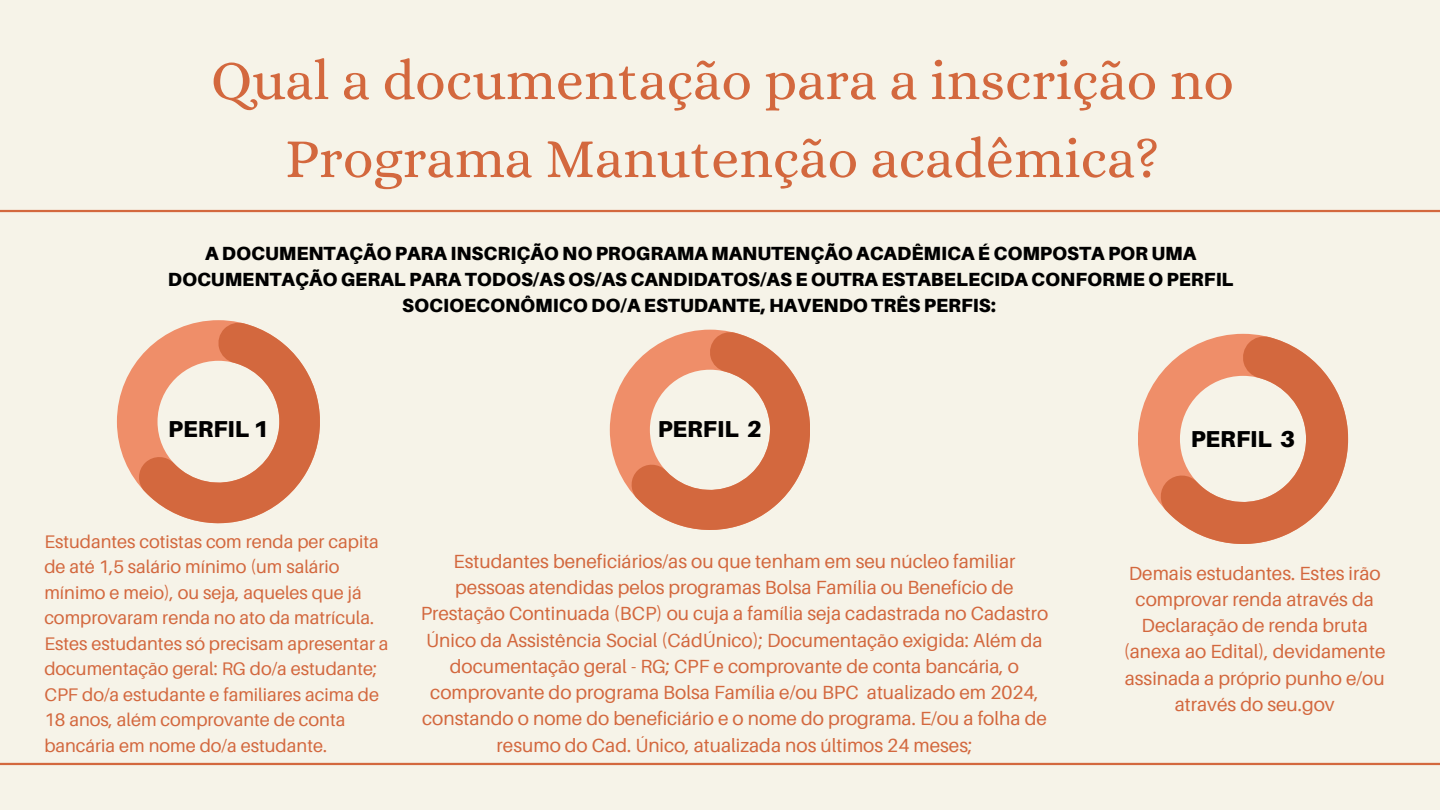
<style>
.page{position:relative;width:1440px;height:810px;background:#f6f3e8}
.page>*{position:absolute;margin:0;border:0;box-sizing:border-box;transform-origin:0 0}
.t1{font:56px/78px "Alice";color:#d3683e;text-align:center}
.t2{font:900 23.1px "Aileron";color:#000}
.t3{font:19px/26.2px "Aileron";color:#d3683e;text-align:center}
.t4{font:900 19px/26.2px "Aileron";color:#000;text-align:center}
.t5{font:18.2px/25.5px "Aileron";color:#d3683e}
</style>
<div class="page">
<hr style="left:0;top:210px;width:1440px;height:2px;background:#d3683e">
<hr style="left:0;top:763px;width:1440px;height:2px;background:#d3683e">
<svg style="left:117px;top:320px;width:203px;height:203px"></svg>
<svg style="left:610px;top:330px;width:200px;height:200px"></svg>
<svg style="left:1138px;top:334px;width:210px;height:210px"></svg>
<h1 class="t1" style="left:211px;top:41px;width:1025px">Qual a documentação para a inscrição no<br>Programa Manutenção acadêmica?</h1>
<p class="t4" style="left:168px;top:240px;width:1067px">A DOCUMENTAÇÃO PARA INSCRIÇÃO NO PROGRAMA MANUTENÇÃO ACADÊMICA É COMPOSTA POR UMA<br>DOCUMENTAÇÃO GERAL PARA TODOS/AS OS/AS CANDIDATOS/AS E OUTRA ESTABELECIDA CONFORME O PERFIL<br>SOCIOECONÔMICO DO/A ESTUDANTE, HAVENDO TRÊS PERFIS:</p>
<p class="t2" style="left:168px;top:414px;width:102px">PERFIL 1</p>
<p class="t2" style="left:658px;top:414px;width:106px">PERFIL 2</p>
<p class="t2" style="left:1191px;top:424px;width:106px">PERFIL 3</p>
<p class="t5" style="left:44px;top:528px;width:346px">Estudantes cotistas com renda per capita de até 1,5 salário mínimo (um salário mínimo e meio), ou seja, aqueles que já comprovaram renda no ato da matrícula.<br>Estes estudantes só precisam apresentar a documentação geral: RG do/a estudante; CPF do/a estudante e familiares acima de 18 anos, além comprovante de conta bancária em nome do/a estudante.</p>
<p class="t3" style="left:421px;top:548px;width:629px">Estudantes beneficiários/as ou que tenham em seu núcleo familiar pessoas atendidas pelos programas Bolsa Família ou Benefício de Prestação Continuada (BCP) ou cuja a família seja cadastrada no Cadastro Único da Assistência Social (CádÚnico); Documentação exigida: Além da documentação geral - RG; CPF e comprovante de conta bancária, o comprovante do programa Bolsa Família e/ou BPC atualizado em 2024, constando o nome do beneficiário e o nome do programa. E/ou a folha de resumo do Cad. Único, atualizada nos últimos 24 meses;</p>
<p class="t3" style="left:1124px;top:559px;width:263px">Demais estudantes. Estes irão comprovar renda através da<br>Declaração de renda bruta (anexa ao Edital), devidamente assinada a próprio punho e/ou através do seu.gov</p>
</div>
